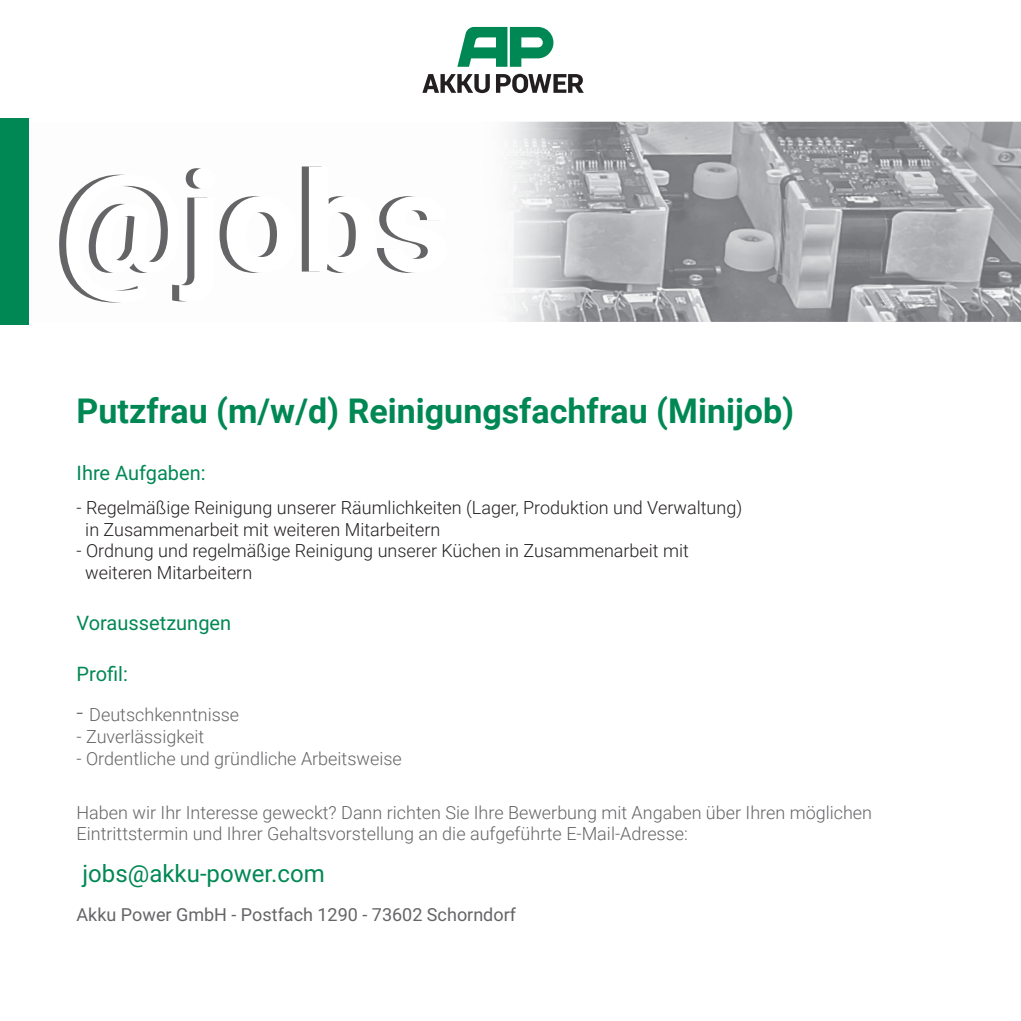
<style>
.page{position:relative;width:1021px;height:1021px;background:#fff}
.page>*{position:absolute;margin:0;border:0;box-sizing:border-box;transform-origin:0 0}
.t1{font:700 140px "Roboto";color:#656568}
.t2{font:700 34px "Roboto";color:#008854}
.t3{font:24px "Roboto";color:#008854}
.t4{font:20px "Roboto";color:#008854}
.t5{font:300 18px "Roboto";color:#656568}
.t6{font:300 18px "Roboto";color:#231f20}
.t7{font:18px "Roboto";color:#656568}
.s1{font-size:24px}
</style>
<div class="page">
<svg style="left:457px;top:27px;width:96px;height:40px"></svg>
<svg style="left:422px;top:74px;width:68px;height:19px"></svg>
<svg style="left:496px;top:74px;width:87px;height:19px"></svg>
<svg style="left:8px;top:118px;width:1012px;height:207px"></svg>
<div style="left:0;top:119px;width:28px;height:206px;background:#008854"></div>
<p class="t1" style="left:53px;top:124px;width:393px">@jobs</p>
<p class="t2" style="left:77px;top:386px;width:719px">Putzfrau (m/w/d) Reinigungsfachfrau (Minijob)</p>
<p class="t4" style="left:77px;top:459px;width:131px">Ihre Aufgaben:</p>
<p class="t6" style="left:77px;top:495px;width:667px">- Regelmäßige Reinigung unserer Räumlichkeiten (Lager, Produktion und Verwaltung)</p>
<p class="t6" style="left:85px;top:517px;width:356px">in Zusammenarbeit mit weiteren Mitarbeitern</p>
<p class="t6" style="left:77px;top:538px;width:614px">- Ordnung und regelmäßige Reinigung unserer Küchen in Zusammenarbeit mit</p>
<p class="t6" style="left:85px;top:560px;width:168px">weiteren Mitarbeitern</p>
<p class="t4" style="left:77px;top:608px;width:156px">Voraussetzungen</p>
<p class="t4" style="left:77px;top:659px;width:53px">Profil:</p>
<p class="t5" style="left:77px;top:701px;width:164px"><span class="s1">-</span> Deutschkenntnisse</p>
<p class="t5" style="left:77px;top:723px;width:129px">- Zuverlässigkeit</p>
<p class="t5" style="left:77px;top:745px;width:327px">- Ordentliche und gründliche Arbeitsweise</p>
<p class="t5" style="left:77px;top:799px;width:797px">Haben wir Ihr Interesse geweckt? Dann richten Sie Ihre Bewerbung mit Angaben über Ihren möglichen</p>
<p class="t5" style="left:77px;top:821px;width:613px">Eintrittstermin und Ihrer Gehaltsvorstellung an die aufgeführte E-Mail-Adresse:</p>
<p class="t3" style="left:82px;top:856px;width:244px">jobs@akku-power.com</p>
<p class="t7" style="left:77px;top:901px;width:441px">Akku Power GmbH - Postfach 1290 - 73602 Schorndorf</p>
</div>
